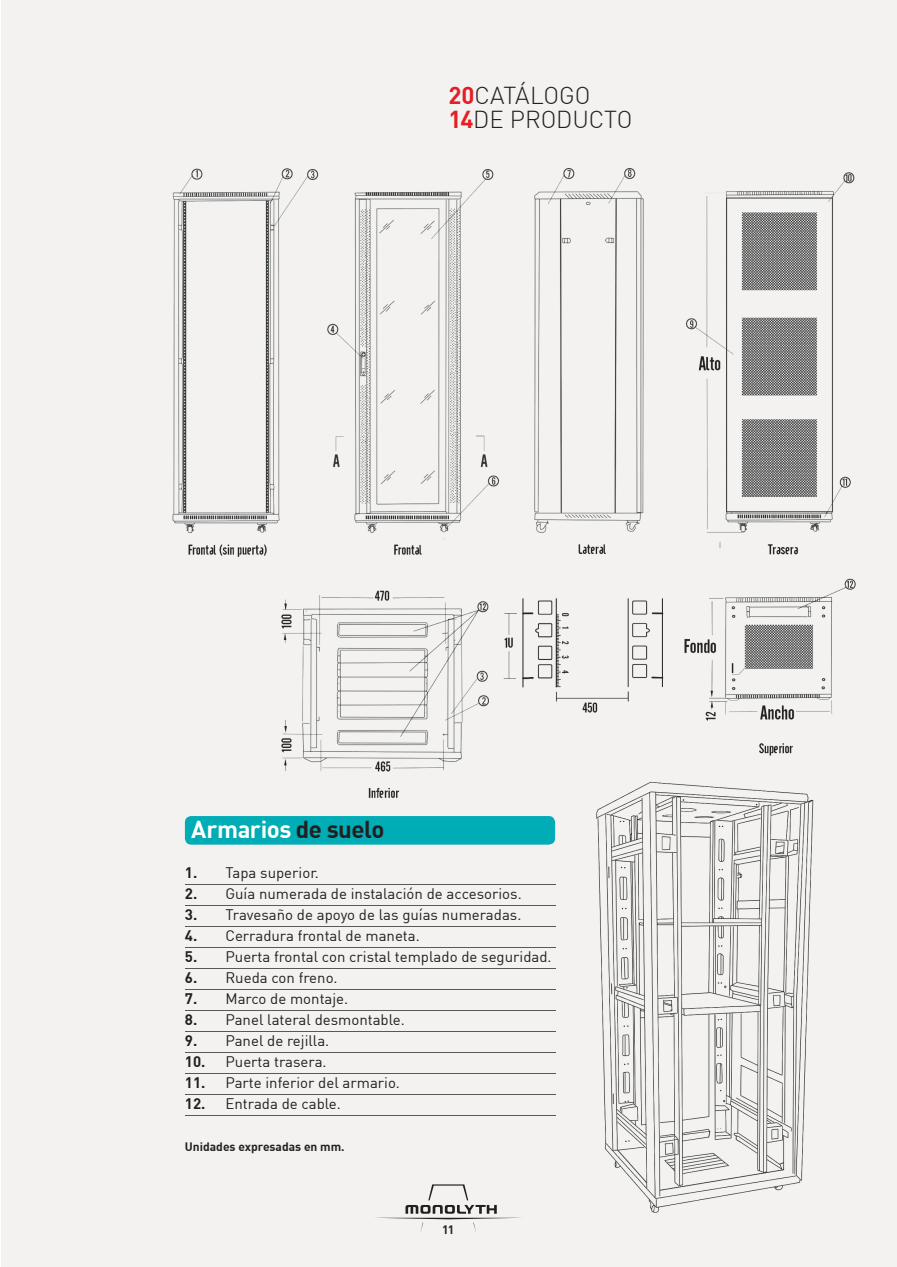
<style>
.page{position:relative;width:897px;height:1267px;background:#fff}
.page>*{position:absolute;margin:0;border:0;box-sizing:border-box;transform-origin:0 0}
.t1{font:300 24px/24px "DIN";letter-spacing:-.005em;color:#231f20}
.t2{font:700 24px "DIN";letter-spacing:-.02em;color:#fff}
.t3{font:15px "DIN";color:#231f20}
.t4{font:700 12px "DIN";color:#231f20}
.s1{font-weight:700;color:#e41f25}
.s2{color:#231f20}
.s3{font-weight:700}
</style>
<div class="page">
<img style="left:2px;top:0;width:894px;height:1266px">
<hr style="left:185px;top:884px;width:370px;height:1px;background:#57585a">
<hr style="left:185px;top:905px;width:370px;height:1px;background:#57585a">
<hr style="left:185px;top:926px;width:370px;height:1px;background:#57585a">
<hr style="left:185px;top:947px;width:370px;height:1px;background:#57585a">
<hr style="left:185px;top:968px;width:370px;height:1px;background:#57585a">
<hr style="left:185px;top:989px;width:370px;height:1px;background:#57585a">
<hr style="left:185px;top:1010px;width:370px;height:1px;background:#57585a">
<hr style="left:185px;top:1031px;width:370px;height:1px;background:#57585a">
<hr style="left:185px;top:1052px;width:370px;height:1px;background:#57585a">
<hr style="left:185px;top:1073px;width:370px;height:1px;background:#57585a">
<hr style="left:185px;top:1094px;width:370px;height:1px;background:#57585a">
<hr style="left:185px;top:1115px;width:370px;height:1px;background:#57585a">
<svg style="left:373px;top:1184px;width:150px;height:49px"></svg>
<div style="left:185px;top:816px;width:370px;height:28px;background:#00acb5;border-radius:6px"></div>
<h1 class="t1" style="left:448px;top:83px;width:185px"><span class="s1">20</span>CATÁLOGO<br><span class="s1">14</span>DE PRODUCTO</h1>
<h1 class="t2" style="left:191px;top:813px;width:195px">Armarios <span class="s2">de suelo</span></h1>
<p class="t3" style="left:185px;top:863px;width:135px"><span class="s3">1.</span> Tapa superior.</p>
<p class="t3" style="left:185px;top:884px;width:338px"><span class="s3">2.</span> Guía numerada de instalación de accesorios.</p>
<p class="t3" style="left:185px;top:905px;width:338px"><span class="s3">3.</span> Travesaño de apoyo de las guías numeradas.</p>
<p class="t3" style="left:185px;top:926px;width:236px"><span class="s3">4.</span> Cerradura frontal de maneta.</p>
<p class="t3" style="left:185px;top:947px;width:368px"><span class="s3">5.</span> Puerta frontal con cristal templado de seguridad.</p>
<p class="t3" style="left:185px;top:968px;width:154px"><span class="s3">6.</span> Rueda con freno.</p>
<p class="t3" style="left:185px;top:989px;width:165px"><span class="s3">7.</span> Marco de montaje.</p>
<p class="t3" style="left:185px;top:1010px;width:221px"><span class="s3">8.</span> Panel lateral desmontable.</p>
<p class="t3" style="left:185px;top:1031px;width:146px"><span class="s3">9.</span> Panel de rejilla.</p>
<p class="t3" style="left:185px;top:1052px;width:143px"><span class="s3">10.</span> Puerta trasera.</p>
<p class="t3" style="left:185px;top:1073px;width:216px"><span class="s3">11.</span> Parte inferior del armario.</p>
<p class="t3" style="left:185px;top:1094px;width:157px"><span class="s3">12.</span> Entrada de cable.</p>
<p class="t4" style="left:185px;top:1139px;width:161px">Unidades expresadas en mm.</p>
<p class="t4" style="left:442px;top:1222px;width:14px">11</p>
</div>
